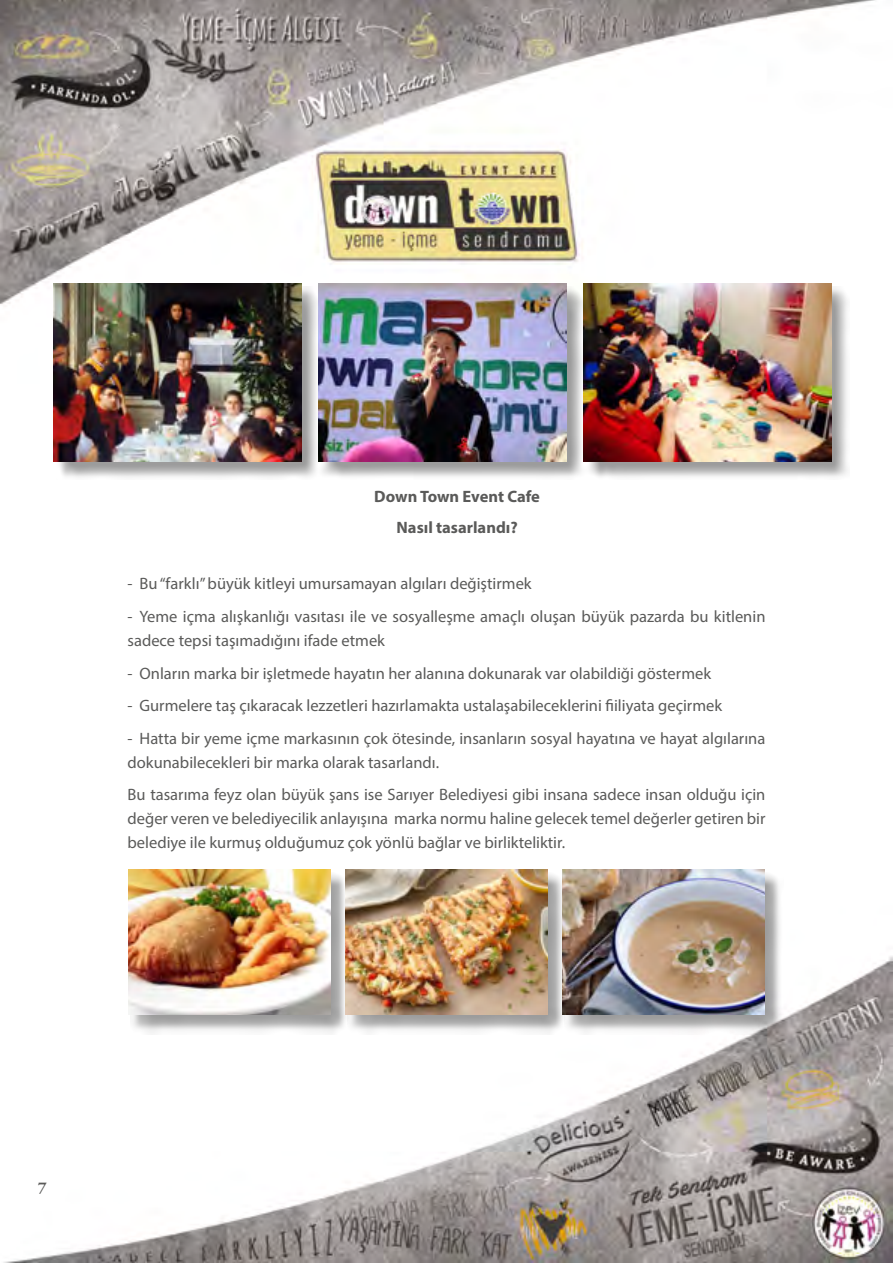
<style>
.page{position:relative;width:893px;height:1263px;background:#fff}
.page>*{position:absolute;margin:0;border:0;box-sizing:border-box;transform-origin:0 0}
.t1{font:16.5px/24px "Myriad Pro";color:#5a5a59}
.t2{font:700 16.5px/31px "Myriad Pro";color:#5a5a59;text-align:center}
.t3{font:700 16.5px "Adobe Garamond Pro";color:#5a5a59}
</style>
<div class="page">
<img style="left:0;top:0;width:893px;height:1263px">
<div style="left:131px;top:872px;width:219px;height:162px;background:#000;opacity:.39"></div>
<img style="left:128px;top:869px;width:203px;height:146px">
<div style="left:348px;top:872px;width:219px;height:162px;background:#000;opacity:.39"></div>
<img style="left:345px;top:869px;width:203px;height:146px">
<div style="left:565px;top:872px;width:219px;height:162px;background:#000;opacity:.39"></div>
<img style="left:562px;top:869px;width:203px;height:146px">
<div style="left:56px;top:286px;width:794px;height:194px;background:#000;opacity:.39"></div>
<img style="left:54px;top:284px;width:247px;height:177px">
<img style="left:319px;top:284px;width:247px;height:177px">
<img style="left:584px;top:284px;width:247px;height:177px">
<p class="t2" style="left:374px;top:481px;width:167px">Down Town Event Cafe<br>Nasıl tasarlandı?</p>
<p class="t1" style="left:128px;top:572px;width:406px">- Bu “farklı” büyük kitleyi umursamayan algıları değiştirmek</p>
<p class="t1" style="left:128px;top:604px;width:639px">- Yeme içma alışkanlığı vasıtası ile ve sosyalleşme amaçlı oluşan büyük pazarda bu kitlenin sadece tepsi taşımadığını ifade etmek</p>
<p class="t1" style="left:128px;top:661px;width:585px">- Onların marka bir işletmede hayatın her alanına dokunarak var olabildiği göstermek</p>
<p class="t1" style="left:128px;top:693px;width:596px">- Gurmelere taş çıkaracak lezzetleri hazırlamakta ustalaşabileceklerini fiiliyata geçirmek</p>
<p class="t1" style="left:128px;top:726px;width:639px">- Hatta bir yeme içme markasının çok ötesinde, insanların sosyal hayatına ve hayat algılarına dokunabilecekleri bir marka olarak tasarlandı.</p>
<p class="t1" style="left:128px;top:782px;width:639px;text-align:justify">Bu tasarıma feyz olan büyük şans ise Sarıyer Belediyesi gibi insana sadece insan olduğu için değer veren ve belediyecilik anlayışına marka normu haline gelecek temel değerler getiren bir belediye ile kurmuş olduğumuz çok yönlü bağlar ve birlikteliktir.</p>
<p class="t3" style="left:38px;top:1178px;width:10px">7</p>
<p class="t1" style="left:37px;top:1178px;width:10px">7</p>
</div>
